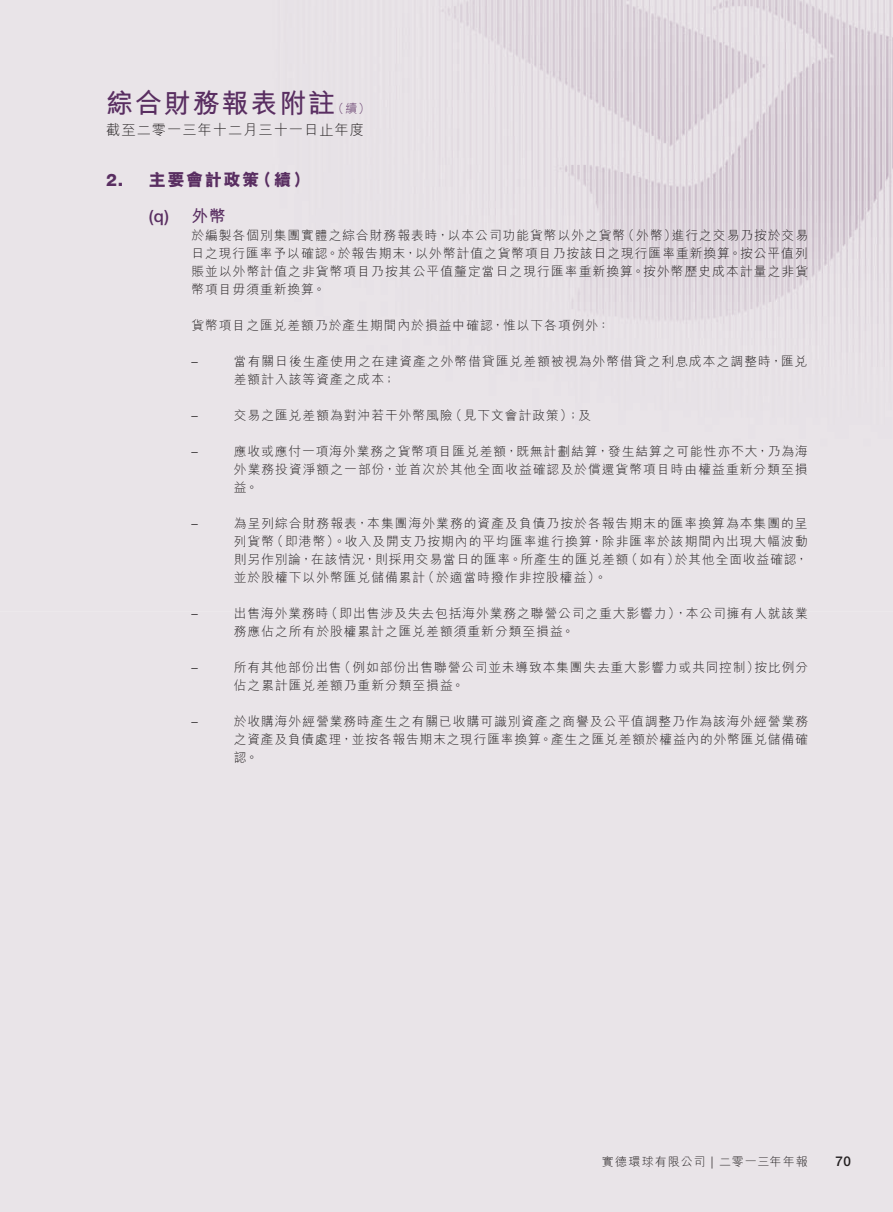
<style>
.page{position:relative;width:893px;height:1212px;background:#fff}
.page>*{position:absolute;margin:0;border:0;box-sizing:border-box;transform-origin:0 0}
.t1{font:27px "M Hei HK Bold E Ten B5 H";letter-spacing:.07em;color:#592e61}
.t2{font:17.25px "M Hei HK Xbold E Ten B5 H";letter-spacing:.08em;color:#592e61}
.t3{font:500 16.5px "Helvetica Neue LT Std";color:#592e61}
.t4{font:14.25px "M Hei HK Light E Ten B5 H";letter-spacing:.07em;color:#231f20}
.t5{font:500 13.5px "Helvetica Neue LT Std";color:#231f20}
.t6{font:12.75px/18px "M Hei HK Light E Ten B5 H";letter-spacing:.08em;color:#231f20;text-align:justify}
.t7{font:300 12.75px "Helvetica Neue LT Std";color:#231f20}
.t8{font:12px "M Hei HK Light E Ten B5 H";letter-spacing:.095em;color:#231f20}
.t9{font:12px "M Hei HK Light E Ten B5 H";color:#592e61}
.s1{font-family:"Helvetica Neue LT Std";font-weight:800}
.s2{font-family:"M Hei HK Bold E Ten B5 H";font-weight:400}
.s3{font-family:"Helvetica Neue LT Std";font-weight:300}
</style>
<div class="page">
<div style="left:0;top:611px;width:893px;height:601px;background:#e9e4e8"></div>
<img style="left:0;top:0;width:893px;height:611px">
<h1 class="t1" style="left:106px;top:93px;width:230px">綜合財務報表附註</h1>
<p class="t9" style="left:332px;top:104px;width:40px">（續）</p>
<p class="t4" style="left:106px;top:125px;width:259px">截至二零一三年十二月三十一日止年度</p>
<h2 class="t2" style="left:106px;top:173px;width:205px"><span class="s1">2.</span> 主要會計政策（續）</h2>
<p class="t3" style="left:149px;top:210px;width:78px">(q) <span class="s2">外幣</span></p>
<p class="t6" style="left:191px;top:227px;width:618px">於編製各個別集團實體之綜合財務報表時，以本公司功能貨幣以外之貨幣（外幣）進行之交易乃按於交易日之現行匯率予以確認。於報告期末，以外幣計值之貨幣項目乃按該日之現行匯率重新換算。按公平值列賬並以外幣計值之非貨幣項目乃按其公平值釐定當日之現行匯率重新換算。按外幣歷史成本計量之非貨幣項目毋須重新換算。</p>
<p class="t6" style="left:191px;top:317px;width:420px">貨幣項目之匯兌差額乃於產生期間內於損益中確認，惟以下各項例外：</p>
<p class="t7" style="left:191px;top:356px;width:8px">–</p>
<p class="t6" style="left:234px;top:353px;width:575px">當有關日後生產使用之在建資產之外幣借貸匯兌差額被視為外幣借貸之利息成本之調整時，匯兌差額計入該等資產之成本；</p>
<p class="t7" style="left:191px;top:410px;width:8px">–</p>
<p class="t6" style="left:234px;top:407px;width:359px">交易之匯兌差額為對沖若干外幣風險（見下文會計政策）；及</p>
<p class="t7" style="left:191px;top:446px;width:8px">–</p>
<p class="t6" style="left:234px;top:443px;width:575px">應收或應付一項海外業務之貨幣項目匯兌差額，既無計劃結算，發生結算之可能性亦不大，乃為海外業務投資淨額之一部份，並首次於其他全面收益確認及於償還貨幣項目時由權益重新分類至損益。</p>
<p class="t7" style="left:191px;top:518px;width:8px">–</p>
<p class="t6" style="left:234px;top:515px;width:576px">為呈列綜合財務報表，本集團海外業務的資產及負債乃按於各報告期末的匯率換算為本集團的呈列貨幣（即港幣）。收入及開支乃按期內的平均匯率進行換算，除非匯率於該期間內出現大幅波動則另作別論，在該情況，則採用交易當日的匯率。所產生的匯兌差額（如有）於其他全面收益確認，並於股權下以外幣匯兌儲備累計（於適當時撥作非控股權益）。</p>
<p class="t7" style="left:191px;top:608px;width:8px">–</p>
<p class="t6" style="left:234px;top:605px;width:576px">出售海外業務時（即出售涉及失去包括海外業務之聯營公司之重大影響力），本公司擁有人就該業務應佔之所有於股權累計之匯兌差額須重新分類至損益。</p>
<p class="t7" style="left:191px;top:662px;width:8px">–</p>
<p class="t6" style="left:234px;top:659px;width:576px">所有其他部份出售（例如部份出售聯營公司並未導致本集團失去重大影響力或共同控制）按比例分佔之累計匯兌差額乃重新分類至損益。</p>
<p class="t7" style="left:191px;top:716px;width:8px">–</p>
<p class="t6" style="left:234px;top:713px;width:576px">於收購海外經營業務時產生之有關已收購可識別資產之商譽及公平值調整乃作為該海外經營業務之資產及負債處理，並按各報告期末之現行匯率換算。產生之匯兌差額於權益內的外幣匯兌儲備確認。</p>
<p class="t8" style="left:602px;top:1157px;width:208px">實德環球有限公司 <span class="s3">|</span> 二零一三年年報</p>
<p class="t5" style="left:836px;top:1157px;width:17px">70</p>
</div>
